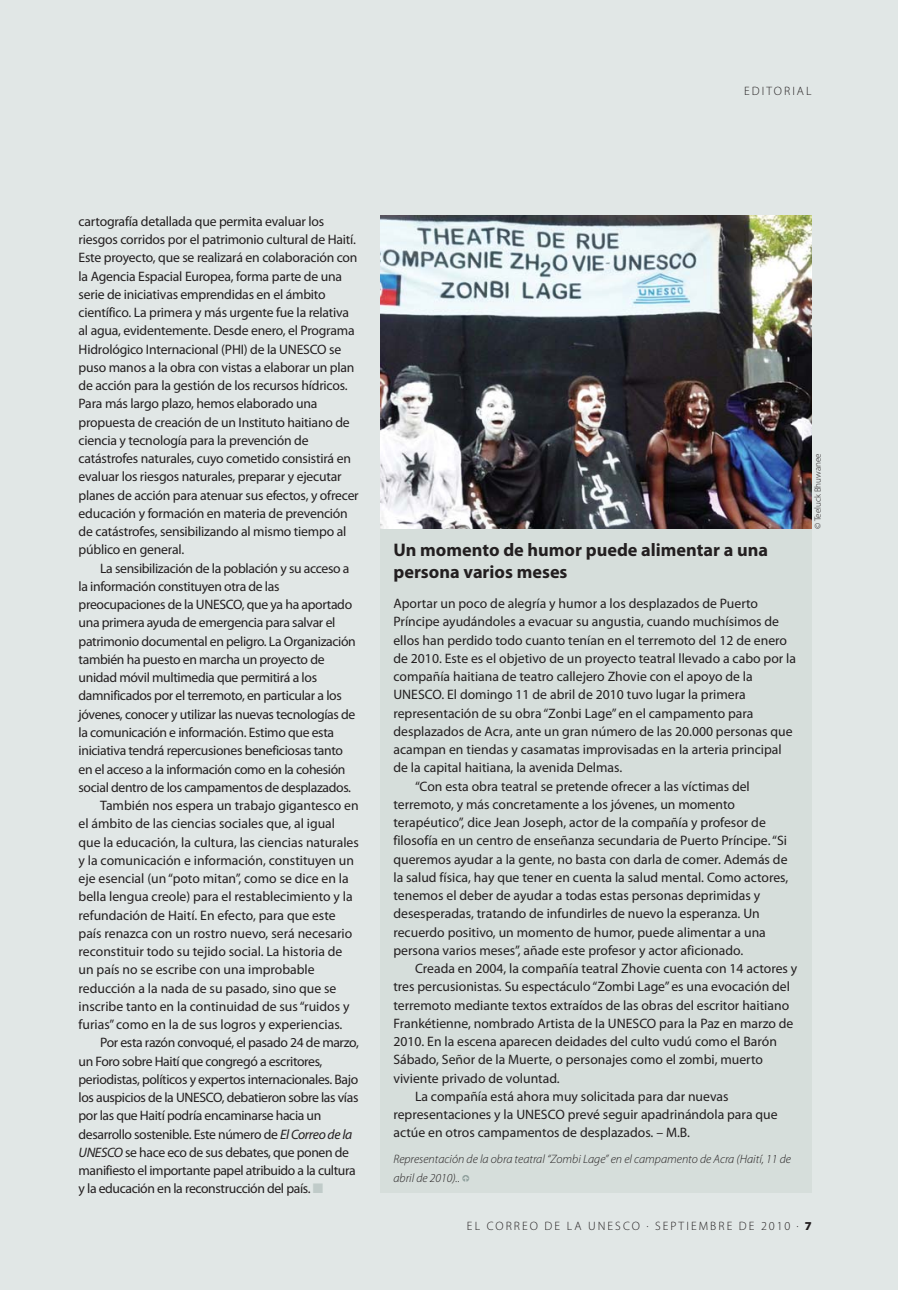
<style>
.page{position:relative;width:898px;height:1290px;background:#e1e7e6}
.page>*{position:absolute;margin:0;border:0;box-sizing:border-box;transform-origin:0 0}
.t1{font:700 18.2px/21.3px "Myriad Pro";color:#231f20}
.t2{font:13.65px/18.2px "Myriad Pro";letter-spacing:-.005em;color:#231f20}
.t3{font:13.65px "Myriad Pro";letter-spacing:-.025em;color:#231f20}
.t4{font:13.65px "Myriad Pro";letter-spacing:-.03em;color:#231f20}
.t5{font:italic 300 12.25px/18.2px "Myriad Pro";color:#231f20}
.t6{font:300 12.25px "Myriad Pro";letter-spacing:.17em;color:#231f20}
.t7{font:300 9.1px "Myriad Pro";color:#231f20}
.s1{font-style:italic}
.s2{color:#c0cbc9}
.s3{font-family:"Officina Display ITC Arrows";font-weight:400;font-style:normal;font-size:10.67px;color:#8e9f9c}
.s4{font-weight:900}
</style>
<div class="page">
<div style="left:380px;top:529px;width:432px;height:663px;background:#d6dedb"></div>
<img style="left:380px;top:216px;width:432px;height:312px">
<p class="t6" style="left:744px;top:86px;width:69px">EDITORIAL</p>
<p class="t2" style="left:79px;top:213px;width:282px">cartografía detallada que permita evaluar los riesgos corridos por el patrimonio cultural de Haití.<br>Este proyecto, que se realizará en colaboración con la Agencia Espacial Europea, forma parte de una serie de iniciativas emprendidas en el ámbito científico. La primera y más urgente fue la relativa al agua, evidentemente. Desde enero, el Programa Hidrológico Internacional (PHI) de la UNESCO se puso manos a la obra con vistas a elaborar un plan de acción para la gestión de los recursos hídricos.<br>Para más largo plazo, hemos elaborado una propuesta de creación de un Instituto haitiano de ciencia y tecnología para la prevención de catástrofes naturales, cuyo cometido consistirá en evaluar los riesgos naturales, preparar y ejecutar planes de acción para atenuar sus efectos, y ofrecer educación y formación en materia de prevención de catástrofes, sensibilizando al mismo tiempo al público en general.</p>
<p class="t3" style="left:100px;top:562px;width:251px">La sensibilización de la población y su acceso a</p>
<p class="t3" style="left:79px;top:581px;width:202px">la información constituyen otra de las</p>
<p class="t3" style="left:79px;top:599px;width:275px">preocupaciones de la UNESCO, que ya ha aportado</p>
<p class="t3" style="left:79px;top:617px;width:258px">una primera ayuda de emergencia para salvar el</p>
<p class="t3" style="left:79px;top:635px;width:279px">patrimonio documental en peligro. La Organización</p>
<p class="t3" style="left:79px;top:654px;width:247px">también ha puesto en marcha un proyecto de</p>
<p class="t3" style="left:79px;top:672px;width:240px">unidad móvil multimedia que permitirá a los</p>
<p class="t3" style="left:79px;top:690px;width:265px">damnificados por el terremoto, en particular a los</p>
<p class="t3" style="left:79px;top:708px;width:278px">jóvenes, conocer y utilizar las nuevas tecnologías de</p>
<p class="t3" style="left:79px;top:727px;width:257px">la comunicación e información. Estimo que esta</p>
<p class="t3" style="left:79px;top:745px;width:266px">iniciativa tendrá repercusiones beneficiosas tanto</p>
<p class="t3" style="left:79px;top:763px;width:268px">en el acceso a la información como en la cohesión</p>
<p class="t3" style="left:79px;top:781px;width:274px">social dentro de los campamentos de desplazados.</p>
<p class="t2" style="left:100px;top:797px;width:260px">También nos espera un trabajo gigantesco en</p>
<p class="t2" style="left:79px;top:815px;width:258px">el ámbito de las ciencias sociales que, al igual</p>
<p class="t2" style="left:79px;top:834px;width:282px">que la educación, la cultura, las ciencias naturales</p>
<p class="t2" style="left:79px;top:852px;width:277px">y la comunicación e información, constituyen un</p>
<p class="t2" style="left:79px;top:870px;width:272px">eje esencial (un “poto mitan”, como se dice en la</p>
<p class="t2" style="left:79px;top:888px;width:276px">bella lengua creole) para el restablecimiento y la</p>
<p class="t2" style="left:79px;top:907px;width:259px">refundación de Haití. En efecto, para que este</p>
<p class="t2" style="left:79px;top:925px;width:275px">país renazca con un rostro nuevo, será necesario</p>
<p class="t2" style="left:79px;top:943px;width:265px">reconstituir todo su tejido social. La historia de</p>
<p class="t2" style="left:79px;top:961px;width:238px">un país no se escribe con una improbable</p>
<p class="t2" style="left:79px;top:980px;width:259px">reducción a la nada de su pasado, sino que se</p>
<p class="t2" style="left:79px;top:998px;width:272px">inscribe tanto en la continuidad de sus “ruidos y</p>
<p class="t2" style="left:79px;top:1016px;width:265px">furias” como en la de sus logros y experiencias.</p>
<p class="t4" style="left:100px;top:1037px;width:260px">Por esta razón convoqué, el pasado 24 de marzo,</p>
<p class="t3" style="left:79px;top:1055px;width:245px">un Foro sobre Haití que congregó a escritores,</p>
<p class="t3" style="left:79px;top:1073px;width:281px">periodistas, políticos y expertos internacionales. Bajo</p>
<p class="t4" style="left:79px;top:1092px;width:281px">los auspicios de la UNESCO, debatieron sobre las vías</p>
<p class="t3" style="left:79px;top:1110px;width:244px">por las que Haití podría encaminarse hacia un</p>
<p class="t3" style="left:79px;top:1128px;width:275px">desarrollo sostenible. Este número de <span class="s1">El Correo de la</span></p>
<p class="t4" style="left:79px;top:1146px;width:272px"><span class="s1">UNESCO</span> se hace eco de sus debates, que ponen de</p>
<p class="t4" style="left:79px;top:1165px;width:279px">manifiesto el importante papel atribuido a la cultura</p>
<p class="t4" style="left:79px;top:1183px;width:246px">y la educación en la reconstrucción del país. <span class="s2">■</span></p>
<h1 class="t1" style="left:393px;top:541px;width:376px">Un momento de humor puede alimentar a una persona varios meses</h1>
<p class="t2" style="left:393px;top:595px;width:366px">Aportar un poco de alegría y humor a los desplazados de Puerto</p>
<p class="t2" style="left:393px;top:613px;width:387px">Príncipe ayudándoles a evacuar su angustia, cuando muchísimos de</p>
<p class="t2" style="left:393px;top:632px;width:395px">ellos han perdido todo cuanto tenían en el terremoto del 12 de enero</p>
<p class="t2" style="left:393px;top:650px;width:404px">de 2010. Este es el objetivo de un proyecto teatral llevado a cabo por la</p>
<p class="t2" style="left:393px;top:668px;width:361px">compañía haitiana de teatro callejero Zhovie con el apoyo de la</p>
<p class="t2" style="left:393px;top:686px;width:354px">UNESCO. El domingo 11 de abril de 2010 tuvo lugar la primera</p>
<p class="t2" style="left:393px;top:705px;width:362px">representación de su obra “Zonbi Lage” en el campamento para</p>
<p class="t2" style="left:393px;top:723px;width:401px">desplazados de Acra, ante un gran número de las 20.000 personas que</p>
<p class="t2" style="left:393px;top:741px;width:390px">acampan en tiendas y casamatas improvisadas en la arteria principal</p>
<p class="t2" style="left:393px;top:759px;width:230px">de la capital haitiana, la avenida Delmas.</p>
<p class="t2" style="left:415px;top:778px;width:336px">“Con esta obra teatral se pretende ofrecer a las víctimas del</p>
<p class="t2" style="left:393px;top:796px;width:343px">terremoto, y más concretamente a los jóvenes, un momento</p>
<p class="t2" style="left:393px;top:814px;width:374px">terapéutico”, dice Jean Joseph, actor de la compañía y profesor de</p>
<p class="t2" style="left:393px;top:832px;width:395px">filosofía en un centro de enseñanza secundaria de Puerto Príncipe. “Si</p>
<p class="t2" style="left:393px;top:851px;width:396px">queremos ayudar a la gente, no basta con darla de comer. Además de</p>
<p class="t2" style="left:393px;top:869px;width:396px">la salud física, hay que tener en cuenta la salud mental. Como actores,</p>
<p class="t2" style="left:393px;top:887px;width:368px">tenemos el deber de ayudar a todas estas personas deprimidas y</p>
<p class="t2" style="left:393px;top:905px;width:368px">desesperadas, tratando de infundirles de nuevo la esperanza. Un</p>
<p class="t2" style="left:393px;top:924px;width:374px">recuerdo positivo, un momento de humor, puede alimentar a una</p>
<p class="t2" style="left:393px;top:942px;width:351px">persona varios meses”, añade este profesor y actor aficionado.</p>
<p class="t2" style="left:415px;top:960px;width:384px">Creada en 2004, la compañía teatral Zhovie cuenta con 14 actores y</p>
<p class="t2" style="left:393px;top:979px;width:398px">tres percusionistas. Su espectáculo “Zombi Lage” es una evocación del</p>
<p class="t2" style="left:393px;top:997px;width:397px">terremoto mediante textos extraídos de las obras del escritor haitiano</p>
<p class="t2" style="left:393px;top:1015px;width:401px">Frankétienne, nombrado Artista de la UNESCO para la Paz en marzo de</p>
<p class="t2" style="left:393px;top:1033px;width:385px">2010. En la escena aparecen deidades del culto vudú como el Barón</p>
<p class="t2" style="left:393px;top:1052px;width:371px">Sábado, Señor de la Muerte, o personajes como el zombi, muerto</p>
<p class="t2" style="left:393px;top:1070px;width:168px">viviente privado de voluntad.</p>
<p class="t2" style="left:415px;top:1088px;width:315px">La compañía está ahora muy solicitada para dar nuevas</p>
<p class="t2" style="left:393px;top:1106px;width:386px">representaciones y la UNESCO prevé seguir apadrinándola para que</p>
<p class="t2" style="left:393px;top:1125px;width:298px">actúe en otros campamentos de desplazados. – M.B.</p>
<p class="t5" style="left:393px;top:1151px;width:399px">Representación de la obra teatral “Zombi Lage” en el campamento de Acra (Haití, 11 de abril de 2010).. <span class="s3">L</span></p>
<p class="t7" style="left:814px;top:529px;width:77px;rotate:-90deg">© Teeluck Bhuwanee</p>
<p class="t6" style="left:467px;top:1221px;width:346px">EL CORREO DE LA UNESCO . SEPTIEMBRE DE 2010 . <span class="s4">7</span></p>
</div>
